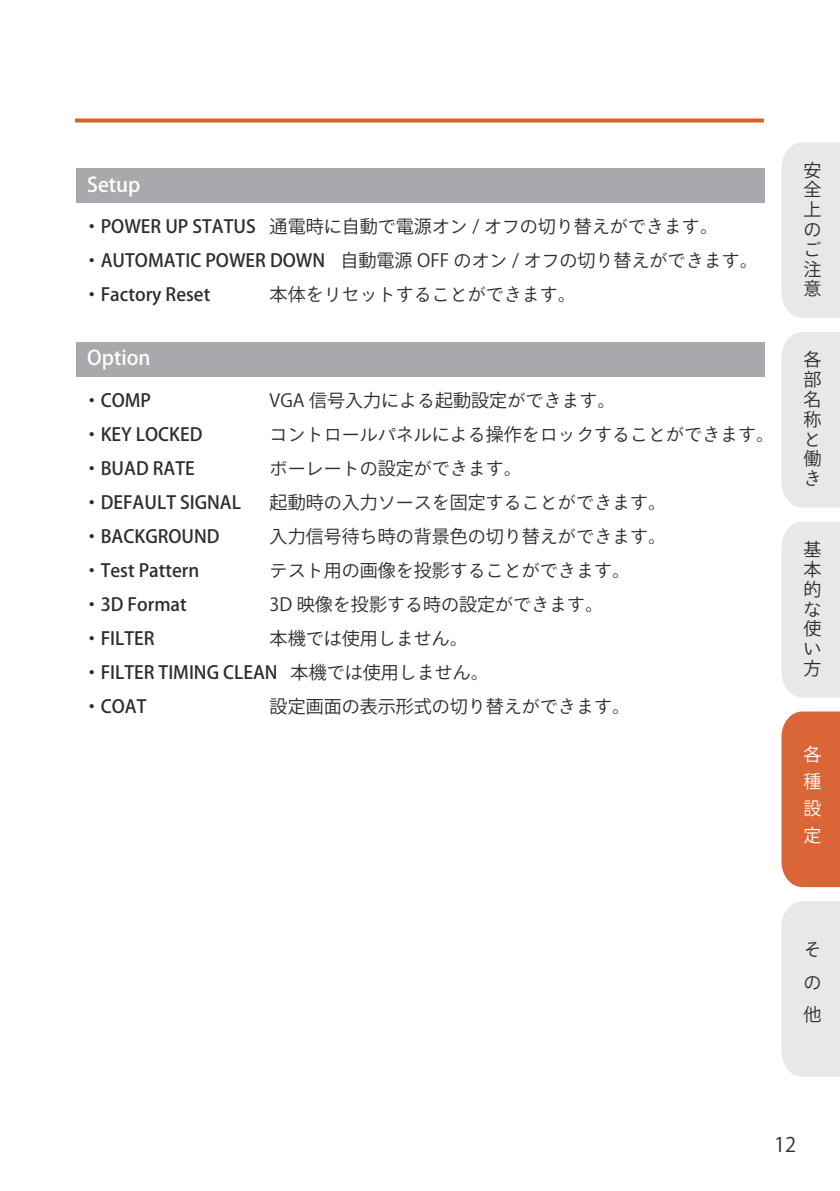
<style>
.page{position:relative;width:840px;height:1191px;background:#fff}
.page>*{position:absolute;margin:0;border:0;box-sizing:border-box;transform-origin:0 0}
.t1{font:500 20px "Ryo Gothic Plus N";color:#fff}
.t2{font:20px "Ryo Gothic Plus N";color:#2d2d2e}
.t3{font:18px/34px "Ryo Gothic Plus N";color:#2d2d2e}
.t4{font:500 18px/34px "Ryo Gothic Plus N";color:#2d2d2e}
.t5{font:18px/19.8px "Ryo Gothic Plus N";color:#2d2e2e;text-align:justify}
.t6{font:18px/27px "Ryo Gothic Plus N";color:#fff;text-align:justify}
</style>
<div class="page">
<svg style="left:75px;top:118px;width:688px;height:4px;fill:#da5f28"></svg>
<div style="left:76px;top:168px;width:688px;height:35px;background:#a8a9ad"></div>
<div style="left:76px;top:342px;width:688px;height:34px;background:#a8a9ad"></div>
<div style="left:781px;top:142px;width:58px;height:176px;background:#e8e8e9"></div>
<div style="left:781px;top:332px;width:58px;height:175px;background:#e8e8e9"></div>
<div style="left:781px;top:522px;width:58px;height:175px;background:#e8e8e9"></div>
<div style="left:781px;top:711px;width:58px;height:176px;background:#da6638"></div>
<div style="left:781px;top:901px;width:58px;height:175px;background:#e8e8e9"></div>
<p class="t1" style="left:87px;top:172px;width:55px">Setup</p>
<p class="t3" style="left:269px;top:210px;width:489px">通電時に自動で電源オン / オフの切り替えができます。<br>　　　 自動電源 OFF のオン / オフの切り替えができます。本体をリセットすることができます。</p>
<p class="t4" style="left:83px;top:210px;width:244px">・POWER UP STATUS・AUTOMATIC POWER DOWN・Factory Reset</p>
<p class="t1" style="left:87px;top:345px;width:65px">Option</p>
<p class="t3" style="left:269px;top:384px;width:347px">VGA 信号入力による起動設定ができます。</p>
<p class="t3" style="left:269px;top:418px;width:506px">コントロールパネルによる操作をロックすることができます。</p>
<p class="t3" style="left:269px;top:452px;width:253px">ボーレートの設定ができます。</p>
<p class="t3" style="left:269px;top:486px;width:398px">起動時の入力ソースを固定することができます。</p>
<p class="t3" style="left:269px;top:520px;width:398px">入力信号待ち時の背景色の切り替えができます。</p>
<p class="t3" style="left:269px;top:554px;width:362px">テスト用の画像を投影することができます。</p>
<p class="t3" style="left:269px;top:588px;width:335px">3D 映像を投影する時の設定ができます。</p>
<p class="t3" style="left:269px;top:622px;width:199px">本機では使用しません。</p>
<p class="t3" style="left:290px;top:656px;width:199px">本機では使用しません。</p>
<p class="t3" style="left:269px;top:690px;width:362px">設定画面の表示形式の切り替えができます。</p>
<p class="t4" style="left:83px;top:384px;width:196px">・COMP<br>・KEY LOCKED<br>・BUAD RATE・DEFAULT SIGNAL・BACKGROUND<br>・Test Pattern<br>・3D Format<br>・FILTER<br>・FILTER TIMING CLEAN・COAT</p>
<p class="t5" style="left:803px;top:161px;width:19px">安全上のご注意</p>
<p class="t5" style="left:803px;top:350px;width:19px;text-align:left">各部名称と働き</p>
<p class="t5" style="left:803px;top:540px;width:19px">基本的な使い方</p>
<p class="t6" style="left:803px;top:741px;width:19px">各種設定</p>
<p class="t5" style="left:803px;top:934px;width:19px;line-height:32.4px">その他</p>
<p class="t2" style="left:773px;top:1132px;width:24px">12</p>
</div>
